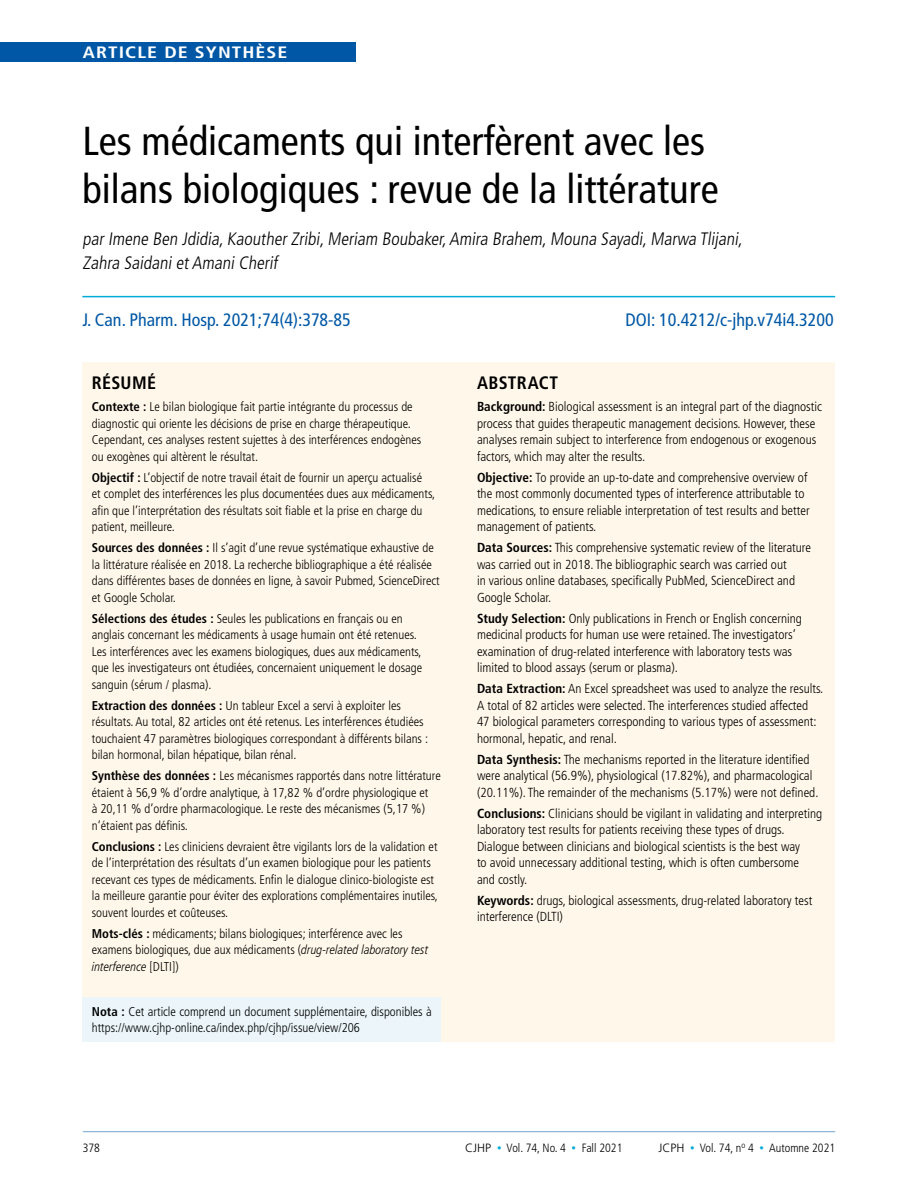
<style>
.page{position:relative;width:918px;height:1188px;background:#fff}
.page>*{position:absolute;margin:0;border:0;box-sizing:border-box;transform-origin:0 0}
.CJHP_Title{font:condensed 40.5px/48px "Frutiger LT Std";color:#000}
.CJHP_Authors{font:300 condensed 18px/24px "Frutiger LT Std";color:#000}
.CJHP_IssueInfo{font:condensed 18px "Frutiger LT Std";color:#0057a5}
.CJHP_H1{font:700 condensed 18px "Frutiger LT Std";letter-spacing:.02em;color:#000}
.t1{font:700 condensed 16.5px "Frutiger LT Std";letter-spacing:.055em;color:#fff;scale:1.2 1}
.CJHP_ABSTRACT_WithL{font:300 condensed 13.2px/16.5px "Frutiger LT Std";color:#000}
.CJHP_FR_ABSTRACT_Wi{font:300 condensed 12.75px/16.5px "Frutiger LT Std";color:#000}
.CJHP_ABSTRACT{font:300 condensed 12.75px/16.5px "Frutiger LT Std";color:#000}
.t2{font:300 condensed 12px "Frutiger LT Std";color:#000}
.s1{font-weight:700}
.s2{font-style:italic}
.s3{font-stretch:normal}
.s4{font-size:9px;color:#00acd7}
</style>
<div class="page">
<hr style="left:83px;top:1131px;width:752px;height:1px;background:#0057a5">
<div style="left:0;top:42px;width:356px;height:20px;background:#0057a5"></div>
<div style="left:83px;top:362px;width:752px;height:679px;background:#fff8ea"></div>
<hr style="left:82px;top:296px;width:753px;height:1px;background:#00acd7">
<div style="left:83px;top:997px;width:358px;height:44px;background:#ebf5fa"></div>
<p class="t1" style="left:83px;top:42px;width:172px">ARTICLE DE SYNTHÈSE</p>
<p class="CJHP_Title" style="left:82px;top:117px;width:638px">Les médicaments qui interfèrent avec les bilans biologiques : revue de la littérature</p>
<p class="CJHP_Authors" style="left:82px;top:227px;width:665px">par Imene Ben Jdidia,Kaouther Zribi,Meriam Boubaker,Amira Brahem,Mouna Sayadi,Marwa Tlijani,<br>Zahra Saidani etAmani Cherif</p>
<p class="CJHP_IssueInfo" style="left:82px;top:309px;width:270px">J. Can. Pharm. Hosp. 2021;74(4):378-85</p>
<p class="CJHP_IssueInfo" style="left:626px;top:309px;width:210px">DOI: 10.4212/c-jhp.v74i4.3200</p>
<p class="CJHP_H1" style="left:92px;top:372px;width:66px">RÉSUMÉ</p>
<p class="CJHP_FR_ABSTRACT_Wi" style="left:92px;top:399px;width:331px"><span class="s1">Contexte :</span> Le bilan biologique fait partie intégrante du processus de diagnostic qui oriente les décisions de prise en charge thérapeutique.<br>Cependant, ces analyses restent sujettes à des interférences endogènes ou exogènes qui altèrent le résultat.</p>
<p class="CJHP_FR_ABSTRACT_Wi" style="left:92px;top:469px;width:345px"><span class="s1">Objectif :</span> L’objectif de notre travail était de fournir un aperçu actualisé<br>et complet des interférences les plus documentées dues aux médicaments, afin que l’interprétation des résultats soit fiable et la prise en charge du patient, meilleure.</p>
<p class="CJHP_FR_ABSTRACT_Wi" style="left:92px;top:540px;width:349px"><span class="s1">Sources des données :</span> Il s’agit d’une revue systématique exhaustive de la littérature réalisée en 2018. La recherche bibliographique a été réalisée dans différentes bases de données en ligne, à savoir Pubmed, ScienceDirect et Google Scholar.</p>
<p class="CJHP_FR_ABSTRACT_Wi" style="left:92px;top:610px;width:332px"><span class="s1">Sélections des études :</span> Seules les publications en français ou en anglais concernant les médicaments à usage humain ont été retenues.<br>Les interférences avec les examens biologiques, dues aux médicaments, que les investigateurs ont étudiées, concernaient uniquement le dosage sanguin (sérum / plasma).</p>
<p class="CJHP_FR_ABSTRACT_Wi" style="left:92px;top:697px;width:338px"><span class="s1">Extraction des données :</span> Un tableur Excel a servi à exploiter les résultats. Au total, 82 articles ont été retenus. Les interférences étudiées touchaient 47 paramètres biologiques correspondant à différents bilans : bilan hormonal, bilan hépatique, bilan rénal.</p>
<p class="CJHP_FR_ABSTRACT_Wi" style="left:92px;top:768px;width:351px"><span class="s1">Synthèse des données :</span> Les mécanismes rapportés dans notre littérature étaient à 56,9 % d’ordre analytique, à 17,82 % d’ordre physiologique et<br>à 20,11 % d’ordre pharmacologique. Le reste des mécanismes (5,17 %) n’étaient pas définis.</p>
<p class="CJHP_FR_ABSTRACT_Wi" style="left:92px;top:838px;width:348px"><span class="s1">Conclusions :</span> Les cliniciens devraient être vigilants lors de la validation et de l’interprétation des résultats d’un examen biologique pour les patients recevant ces types de médicaments. Enfin le dialogue clinico-biologiste est la meilleure garantie pour éviter des explorations complémentaires inutiles, souvent lourdes et coûteuses.</p>
<p class="CJHP_FR_ABSTRACT_Wi" style="left:92px;top:925px;width:338px"><span class="s1">Mots-clés :</span> médicaments; bilans biologiques; interférence avec les examens biologiques, due aux médicaments (<span class="s2">drug-related laboratory test interference</span> [DLTI])</p>
<p class="CJHP_ABSTRACT" style="left:92px;top:1003px;width:342px"><span class="s1">Nota :</span> Cet article comprend un document supplémentaire, disponibles à https://www.cjhp-online.ca/index.php/cjhp/issue/view/206</p>
<p class="CJHP_H1" style="left:477px;top:372px;width:83px">ABSTRACT</p>
<p class="CJHP_ABSTRACT_WithL" style="left:477px;top:399px;width:347px"><span class="s1">Background:</span> Biological assessment is an integral part of the diagnostic process that guides therapeutic management decisions. However, these analyses remain subject to interference from endogenous or exogenous factors, which may alter the results.</p>
<p class="CJHP_ABSTRACT_WithL" style="left:477px;top:469px;width:334px"><span class="s1">Objective:</span> To provide an up-to-date and comprehensive overview of the most commonly documented types of interference attributable to medications, to ensure reliable interpretation of test results and better management of patients.</p>
<p class="CJHP_ABSTRACT_WithL" style="left:477px;top:540px;width:336px"><span class="s1">Data Sources:</span> This comprehensive systematic review of the literature was carried out in 2018. The bibliographic search was carried out<br>in various online databases, specifically PubMed, ScienceDirect and Google Scholar.</p>
<p class="CJHP_ABSTRACT_WithL" style="left:477px;top:610px;width:327px"><span class="s1">Study Selection:</span> Only publications in French or English concerning medicinal products for human use were retained. The investigators’ examination of drug-related interference with laboratory tests was limited to blood assays (serum or plasma).</p>
<p class="CJHP_ABSTRACT_WithL" style="left:477px;top:681px;width:348px"><span class="s1">Data Extraction:</span> An Excel spreadsheet was used to analyze the results.<br>A total of 82 articles were selected. The interferences studied affected 47 biological parameters corresponding to various types of assessment: hormonal, hepatic, and renal.</p>
<p class="CJHP_ABSTRACT_WithL" style="left:477px;top:751px;width:343px"><span class="s1">Data Synthesis:</span> The mechanisms reported in the literature identified were analytical (56.9%), physiological (17.82%), and pharmacological (20.11%). The remainder of the mechanisms (5.17%) were not defined.</p>
<p class="CJHP_ABSTRACT_WithL" style="left:477px;top:805px;width:347px"><span class="s1">Conclusions:</span> Clinicians should be vigilant in validating and interpreting laboratory test results for patients receiving these types of drugs.<br>Dialogue between clinicians and biological scientists is the best way<br>to avoid unnecessary additional testing, which is often cumbersome<br>and costly.</p>
<p class="CJHP_ABSTRACT_WithL" style="left:477px;top:892px;width:337px"><span class="s1">Keywords:</span> drugs, biological assessments, drug-related laboratory test interference (DLTI)</p>
<p class="t2" style="left:83px;top:1141px;width:19px">378</p>
<p class="t2" style="left:465px;top:1141px;width:159px"><span class="s3">CJHP</span> <span class="s4">•</span> Vol. 74, No. 4 <span class="s4">•</span> Fall 2021</p>
<p class="t2" style="left:658px;top:1141px;width:178px"><span class="s3">JCPH</span> <span class="s4">•</span> Vol. 74, n<sup>o</sup> 4 <span class="s4">•</span> Automne 2021</p>
</div>
